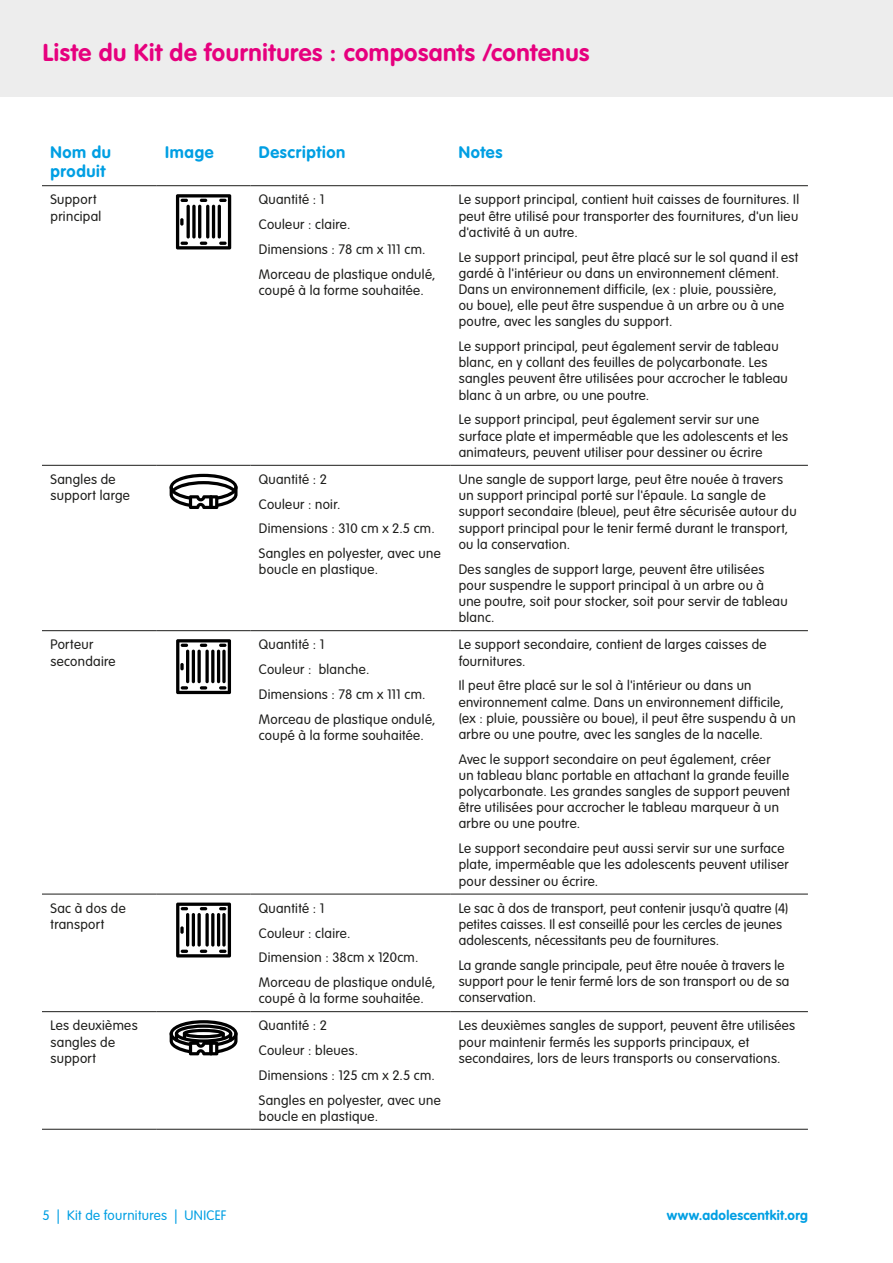
<style>
.page{position:relative;width:893px;height:1263px;background:#fff}
.page>*{position:absolute;margin:0;border:0;box-sizing:border-box;transform-origin:0 0}
.t1{font:700 24px "VAG Rounded";letter-spacing:.025em;color:#e6007e}
.t2{font:700 16.5px/19.5px "VAG Rounded";letter-spacing:.04em;color:#009fe3}
.t3{font:300 13.5px/16.2px "VAG Rounded";letter-spacing:.025em;color:#1d1d1b}
.t4{font:300 13.5px "VAG Rounded";letter-spacing:.025em;color:#009fe3}
.t5{font:700 13.5px "VAG Rounded";letter-spacing:.025em;color:#009fe3}
</style>
<div class="page">
<div style="left:0;top:0;width:893px;height:97px;background:#ededed"></div>
<hr style="left:42px;top:465px;width:115px;height:1px;background:#1d1d1b">
<hr style="left:157px;top:465px;width:93px;height:1px;background:#1d1d1b">
<hr style="left:250px;top:465px;width:200px;height:1px;background:#1d1d1b">
<hr style="left:450px;top:465px;width:358px;height:1px;background:#1d1d1b">
<hr style="left:42px;top:630px;width:115px;height:1px;background:#1d1d1b">
<hr style="left:157px;top:630px;width:93px;height:1px;background:#1d1d1b">
<hr style="left:250px;top:630px;width:200px;height:1px;background:#1d1d1b">
<hr style="left:450px;top:630px;width:358px;height:1px;background:#1d1d1b">
<hr style="left:42px;top:894px;width:115px;height:1px;background:#1d1d1b">
<hr style="left:157px;top:894px;width:93px;height:1px;background:#1d1d1b">
<hr style="left:250px;top:894px;width:200px;height:1px;background:#1d1d1b">
<hr style="left:450px;top:894px;width:358px;height:1px;background:#1d1d1b">
<hr style="left:42px;top:1011px;width:115px;height:1px;background:#1d1d1b">
<hr style="left:157px;top:1011px;width:93px;height:1px;background:#1d1d1b">
<hr style="left:250px;top:1011px;width:200px;height:1px;background:#1d1d1b">
<hr style="left:450px;top:1011px;width:358px;height:1px;background:#1d1d1b">
<hr style="left:42px;top:1129px;width:115px;height:1px;background:#1d1d1b">
<hr style="left:157px;top:1129px;width:93px;height:1px;background:#1d1d1b">
<hr style="left:250px;top:1129px;width:200px;height:1px;background:#1d1d1b">
<hr style="left:450px;top:1129px;width:358px;height:1px;background:#1d1d1b">
<hr style="left:42px;top:185px;width:115px;height:1px;background:#1d1d1b">
<hr style="left:157px;top:185px;width:93px;height:1px;background:#1d1d1b">
<hr style="left:250px;top:185px;width:200px;height:1px;background:#1d1d1b">
<hr style="left:450px;top:185px;width:358px;height:1px;background:#1d1d1b">
<svg style="left:176px;top:194px;width:55px;height:55px"></svg>
<hr style="left:187px;top:205px;width:3px;height:33px;background:#000;border-radius:2px">
<svg style="left:192px;top:205px;width:4px;height:33px"></svg>
<hr style="left:198px;top:205px;width:3px;height:33px;background:#000;border-radius:2px">
<hr style="left:206px;top:205px;width:3px;height:33px;background:#000;border-radius:2px">
<hr style="left:212px;top:205px;width:3px;height:33px;background:#000;border-radius:2px">
<hr style="left:218px;top:205px;width:3px;height:33px;background:#000;border-radius:2px">
<svg style="left:170px;top:474px;width:68px;height:35px"></svg>
<svg style="left:176px;top:639px;width:55px;height:55px"></svg>
<hr style="left:186px;top:650px;width:3px;height:33px;background:#000;border-radius:2px">
<hr style="left:192px;top:650px;width:3px;height:33px;background:#000;border-radius:2px">
<svg style="left:197px;top:650px;width:4px;height:33px"></svg>
<svg style="left:205px;top:650px;width:4px;height:33px"></svg>
<hr style="left:211px;top:650px;width:3px;height:33px;background:#000;border-radius:2px">
<hr style="left:217px;top:650px;width:3px;height:33px;background:#000;border-radius:2px">
<svg style="left:222px;top:650px;width:4px;height:33px"></svg>
<svg style="left:176px;top:902px;width:55px;height:55px"></svg>
<hr style="left:186px;top:913px;width:3px;height:33px;background:#000;border-radius:2px">
<hr style="left:192px;top:913px;width:3px;height:33px;background:#000;border-radius:2px">
<svg style="left:197px;top:913px;width:4px;height:33px"></svg>
<svg style="left:205px;top:913px;width:4px;height:33px"></svg>
<hr style="left:211px;top:913px;width:3px;height:33px;background:#000;border-radius:2px">
<hr style="left:217px;top:913px;width:3px;height:33px;background:#000;border-radius:2px">
<svg style="left:222px;top:913px;width:4px;height:33px"></svg>
<svg style="left:170px;top:1020px;width:68px;height:35px"></svg>
<h1 class="t1" style="left:43px;top:38px;width:548px">Liste du Kit de fournitures : composants /contenus</h1>
<p class="t2" style="left:50px;top:143px;width:62px">Nom du produit</p>
<p class="t2" style="left:165px;top:143px;width:50px">Image</p>
<p class="t2" style="left:259px;top:143px;width:88px">Description</p>
<p class="t2" style="left:459px;top:143px;width:45px">Notes</p>
<p class="t3" style="left:50px;top:192px;width:52px">Support principal</p>
<p class="t3" style="left:259px;top:188px;width:178px;line-height:24.8px">Quantité : 1<br>Couleur : claire.<br>Dimensions : 78 cm x 111 cm.<br>Morceau de plastique ondulé,</p>
<p class="t3" style="left:259px;top:282px;width:166px">coupé à la forme souhaitée.</p>
<p class="t3" style="left:459px;top:192px;width:342px;text-align:justify">Le support principal, contient huit caisses de fournitures. Il peut être utilisé pour transporter des fournitures, d'un lieu d'activité à un autre.</p>
<p class="t3" style="left:459px;top:249px;width:341px">Le support principal, peut être placé sur le sol quand il est gardé à l'intérieur ou dans un environnement clément.<br>Dans un environnement difficile, (ex : pluie, poussière,<br>ou boue), elle peut être suspendue à un arbre ou à une poutre, avec les sangles du support.</p>
<p class="t3" style="left:459px;top:339px;width:331px">Le support principal, peut également servir de tableau blanc, en y collant des feuilles de polycarbonate. Les sangles peuvent être utilisées pour accrocher le tableau blanc à un arbre, ou une poutre.</p>
<p class="t3" style="left:459px;top:412px;width:331px">Le support principal, peut également servir sur une surface plate et imperméable que les adolescents et les animateurs, peuvent utiliser pour dessiner ou écrire</p>
<p class="t3" style="left:50px;top:472px;width:81px">Sangles de support large</p>
<p class="t3" style="left:259px;top:467px;width:183px;line-height:24.8px">Quantité : 2<br>Couleur : noir.<br>Dimensions : 310 cm x 2.5 cm.<br>Sangles en polyester, avec une</p>
<p class="t3" style="left:259px;top:562px;width:121px">boucle en plastique.</p>
<p class="t3" style="left:50px;top:637px;width:67px">Porteur secondaire</p>
<p class="t3" style="left:259px;top:633px;width:178px;line-height:24.8px">Quantité : 1<br>Couleur : blanche.<br>Dimensions : 78 cm x 111 cm.<br>Morceau de plastique ondulé,</p>
<p class="t3" style="left:259px;top:727px;width:166px">coupé à la forme souhaitée.</p>
<p class="t3" style="left:50px;top:900px;width:77px">Sac à dos de transport</p>
<p class="t3" style="left:259px;top:896px;width:178px;line-height:24.8px">Quantité : 1<br>Couleur : claire.<br>Dimension : 38cm x 120cm.<br>Morceau de plastique ondulé,</p>
<p class="t3" style="left:259px;top:991px;width:166px">coupé à la forme souhaitée.</p>
<p class="t3" style="left:50px;top:1018px;width:89px">Les deuxièmes sangles de support</p>
<p class="t3" style="left:259px;top:1014px;width:183px;line-height:24.8px">Quantité : 2<br>Couleur : bleues.<br>Dimensions : 125 cm x 2.5 cm.<br>Sangles en polyester, avec une</p>
<p class="t3" style="left:259px;top:1108px;width:121px">boucle en plastique.</p>
<p class="t3" style="left:459px;top:472px;width:339px">Une sangle de support large, peut être nouée à travers un support principal porté sur l'épaule. La sangle de support secondaire (bleue), peut être sécurisée autour du support principal pour le tenir fermé durant le transport, ou la conservation.</p>
<p class="t3" style="left:459px;top:561px;width:330px">Des sangles de support large, peuvent être utilisées pour suspendre le support principal à un arbre ou à une poutre, soit pour stocker, soit pour servir de tableau blanc.</p>
<p class="t3" style="left:459px;top:637px;width:309px">Le support secondaire, contient de larges caisses de fournitures.</p>
<p class="t3" style="left:459px;top:678px;width:338px">Il peut être placé sur le sol à l'intérieur ou dans un environnement calme. Dans un environnement difficile, (ex : pluie, poussière ou boue), il peut être suspendu à un arbre ou une poutre, avec les sangles de la nacelle.</p>
<p class="t3" style="left:459px;top:751px;width:333px">Avec le support secondaire on peut également, créer<br>un tableau blanc portable en attachant la grande feuille polycarbonate. Les grandes sangles de support peuvent être utilisées pour accrocher le tableau marqueur à un arbre ou une poutre.</p>
<p class="t3" style="left:459px;top:841px;width:332px">Le support secondaire peut aussi servir sur une surface plate, imperméable que les adolescents peuvent utiliser pour dessiner ou écrire.</p>
<p class="t3" style="left:459px;top:900px;width:331px">Le sac à dos de transport, peut contenir jusqu'à quatre (4) petites caisses. Il est conseillé pour les cercles de jeunes adolescents, nécessitants peu de fournitures.</p>
<p class="t3" style="left:459px;top:957px;width:332px">La grande sangle principale, peut être nouée à travers le support pour le tenir fermé lors de son transport ou de sa conservation.</p>
<p class="t3" style="left:459px;top:1018px;width:338px">Les deuxièmes sangles de support, peuvent être utilisées pour maintenir fermés les supports principaux, et secondaires, lors de leurs transports ou conservations.</p>
<p class="t4" style="left:43px;top:1208px;width:185px">5 | Kit de fournitures | UNICEF</p>
<p class="t5" style="left:667px;top:1207px;width:143px">www.adolescentkit.org</p>
</div>
